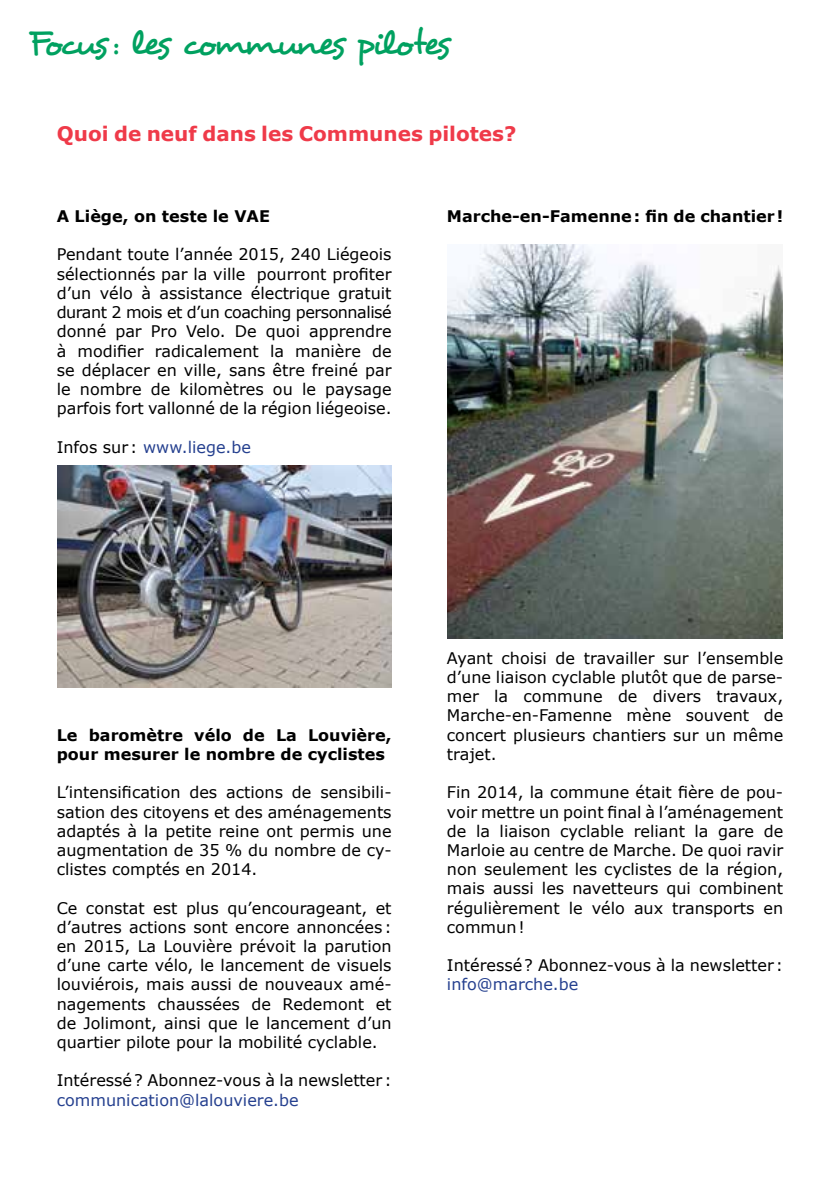
<style>
.page{position:relative;width:840px;height:1191px;background:#fff}
.page>*{position:absolute;margin:0;border:0;box-sizing:border-box;transform-origin:0 0}
.t1{font:36px "Desyrel";letter-spacing:-.095em;color:#00a160}
.t2{font:700 20px "Verdana";color:#ef3a49}
.t3{font:16px/19.2px "Verdana";color:#000;text-align:justify}
.t4{font:700 16px/19.2px "Verdana";color:#000}
.t5{font:16px "Verdana";color:#25408f}
.s1{color:#000}
</style>
<div class="page">
<img style="left:447px;top:245px;width:334px;height:393px">
<img style="left:57px;top:465px;width:334px;height:222px">
<h1 class="t1" style="left:28px;top:21px;width:423px">Focus : les communes pilotes</h1>
<p class="t2" style="left:57px;top:120px;width:461px">Quoi de neuf dans les Communes pilotes?</p>
<p class="t4" style="left:57px;top:206px;width:215px">A Liège, on teste le VAE</p>
<p class="t3" style="left:57px;top:245px;width:336px">Pendant toute l’année 2015, 240 Liégeois sélectionnés par la ville pourront profiter d’un vélo à assistance électrique gratuit durant 2 mois et d’un coaching personnalisé donné par Pro Velo. De quoi apprendre à modifier radicalement la manière de se déplacer en ville, sans être freiné par le nombre de kilomètres ou le paysage parfois fort vallonné de la région liégeoise.</p>
<p class="t5" style="left:57px;top:436px;width:196px"><span class="s1">Infos sur :</span> www.liege.be</p>
<p class="t4" style="left:446px;top:206px;width:337px">Marche-en-Famenne: fin de chantier !</p>
<p class="t4" style="left:57px;top:725px;width:336px">Le baromètre vélo de La Louvière, pour mesurer le nombre de cyclistes</p>
<p class="t3" style="left:57px;top:782px;width:336px">L’intensification des actions de sensibili&shy;sation des citoyens et des aménagements adaptés à la petite reine ont permis une augmentation de 35 % du nombre de cy&shy;clistes comptés en 2014.</p>
<p class="t3" style="left:57px;top:898px;width:336px">Ce constat est plus qu’encourageant, et d’autres actions sont encore annoncées: en 2015, La Louvière prévoit la parution d’une carte vélo, le lancement de visuels louviérois, mais aussi de nouveaux amé&shy;nagements chaussées de Redemont et de Jolimont, ainsi que le lancement d’un quartier pilote pour la mobilité cyclable.</p>
<p class="t3" style="left:57px;top:1070px;width:336px">Intéressé? Abonnez-vous à la newsletter :</p>
<p class="t5" style="left:57px;top:1088px;width:243px">communication@lalouviere.be</p>
<p class="t3" style="left:446px;top:648px;width:337px">Ayant choisi de travailler sur l’ensemble d’une liaison cyclable plutôt que de parse&shy;mer la commune de divers travaux, Marche-en-Famenne mène souvent de concert plusieurs chantiers sur un même trajet.</p>
<p class="t3" style="left:446px;top:782px;width:337px">Fin 2014, la commune était fière de pou&shy;voir mettre un point final à l’aménagement de la liaison cyclable reliant la gare de Marloie au centre de Marche. De quoi ravir non seulement les cyclistes de la région, mais aussi les navetteurs qui combinent régulièrement le vélo aux transports en commun!</p>
<p class="t3" style="left:446px;top:955px;width:337px">Intéressé? Abonnez-vous à la newsletter :</p>
<p class="t5" style="left:446px;top:973px;width:133px">info@marche.be</p>
</div>
